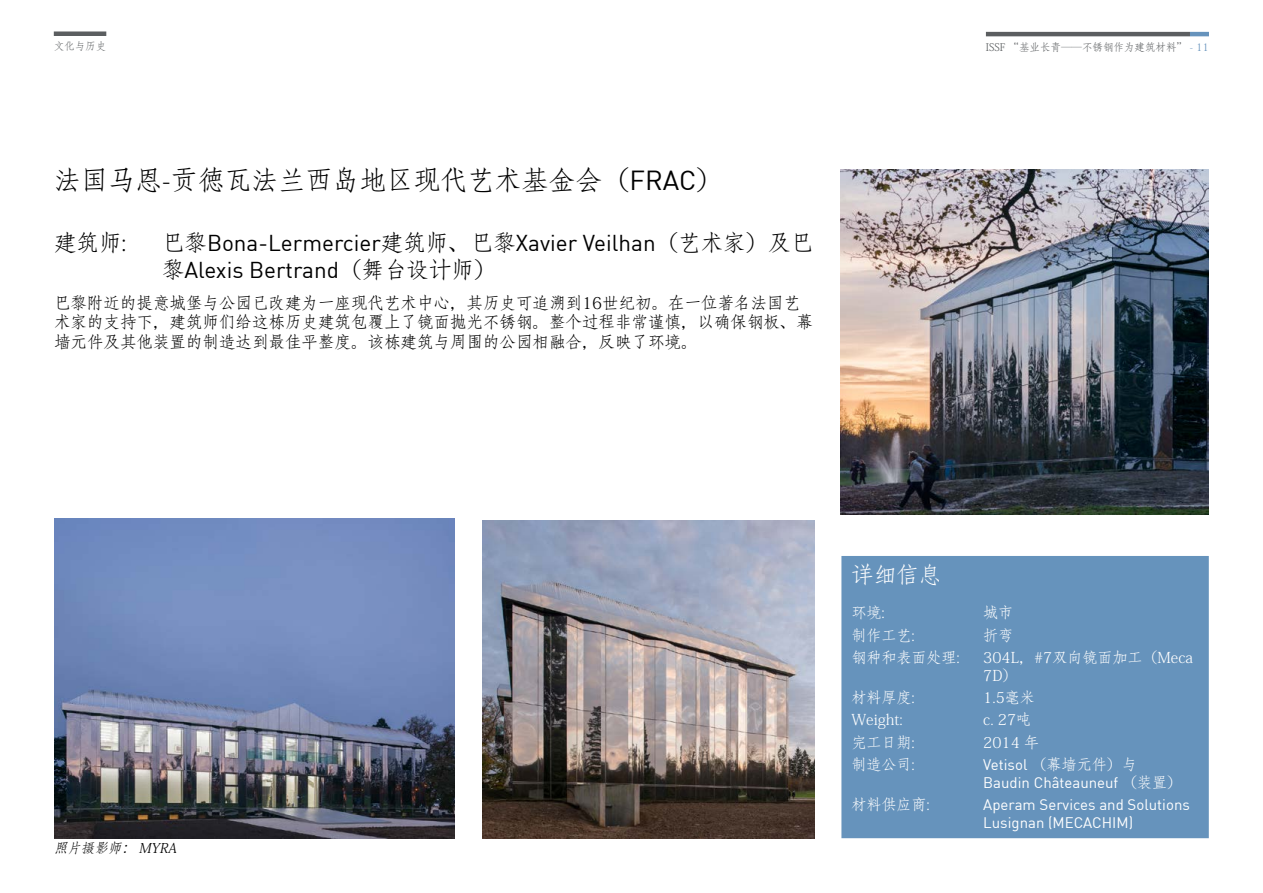
<style>
.page{position:relative;width:1263px;height:893px;background:#fff}
.page>*{position:absolute;margin:0;border:0;box-sizing:border-box;transform-origin:0 0}
._02_Header_1{font:27px "Adobe Fangsong Std";color:#000}
._02_Header_2{font:22.5px/27px "DIN";color:#000}
._02_Header_2-2{font:22.5px "Adobe Fangsong Std";color:#000}
._02_Text_box_header{font:22.5px "Adobe Fangsong Std";color:#fff}
._03_Body_text{font:16.5px/19.8px "Adobe Fangsong Std";color:#000}
._03_Body_text-2{font:15px/18px "Adobe Fangsong Std";color:#fff}
._03_Body_text-3{font:15px/18px "DIN";color:#fff}
._04_Pictures{font:italic 13.5px "Adobe Fangsong Std";color:#000}
.t1{font:10.5px "Adobe Fangsong Std";color:#5b5e60}
.s1{color:#6693bc}
.s2{font-family:"DIN"}
.s3{font-family:"Adobe Fangsong Std"}
</style>
<div class="page">
<hr style="left:986px;top:32px;width:204px;height:4px;background:#5b5e60">
<hr style="left:1190px;top:32px;width:19px;height:4px;background:#6693bc">
<div style="left:54px;top:31px;width:52px;height:5px;background:#5b5e60"></div>
<img style="left:54px;top:518px;width:401px;height:321px">
<img style="left:483px;top:520px;width:332px;height:319px">
<img style="left:840px;top:169px;width:368px;height:346px">
<div style="left:842px;top:557px;width:366px;height:280px;background:#6693bc"></div>
<div style="left:841px;top:556px;width:368px;height:282px;border:2px solid #6693bc"></div>
<p class="t1" style="left:54px;top:40px;width:54px">文化与历史</p>
<p class="t1" style="left:986px;top:40px;width:225px">ISSF “基业长青——不锈钢作为建筑材料” <span class="s1">- 11</span></p>
<p class="_02_Header_1" style="left:54px;top:164px;width:671px">法国马恩-贡徳瓦法兰西岛地区现代艺术基金会（<span class="s2">FRAC</span>）</p>
<p class="_02_Header_2-2" style="left:54px;top:229px;width:74px">建筑师:</p>
<p class="_02_Header_2" style="left:162px;top:229px;width:653px"><span class="s3">巴黎</span>Bona-Lermercier<span class="s3">建筑师、巴黎</span>Xavier Veilhan<span class="s3">（艺术家）及巴黎</span>Alexis Bertrand<span class="s3">（舞台设计师）</span></p>
<p class="_03_Body_text" style="left:54px;top:293px;width:760px">巴黎附近的提意城堡与公园已改建为一座现代艺术中心，其历史可追溯到16世纪初。在一位著名法国艺术家的支持下，建筑师们给这栋历史建筑包覆上了镜面抛光不锈钢。整个过程非常谨慎，以确保钢板、幕墙元件及其他装置的制造达到最佳平整度。该栋建筑与周围的公园相融合，反映了环境。</p>
<p class="_04_Pictures" style="left:54px;top:839px;width:127px">照片摄影师： MYRA</p>
<p class="_02_Text_box_header" style="left:851px;top:561px;width:91px">详细信息</p>
<p class="_03_Body_text-2" style="left:851px;top:604px;width:35px">环境:</p>
<p class="_03_Body_text-2" style="left:983px;top:604px;width:31px">城市</p>
<p class="_03_Body_text-2" style="left:851px;top:626px;width:65px">制作工艺:</p>
<p class="_03_Body_text-2" style="left:983px;top:626px;width:31px">折弯</p>
<p class="_03_Body_text-2" style="left:851px;top:649px;width:110px">钢种和表面处理:</p>
<p class="_03_Body_text-2" style="left:983px;top:649px;width:211px">304L，#7双向镜面加工（Meca<br>7D）</p>
<p class="_03_Body_text-2" style="left:851px;top:689px;width:65px">材料厚度:</p>
<p class="_03_Body_text-2" style="left:983px;top:689px;width:53px">1.5毫米</p>
<p class="_03_Body_text-2" style="left:851px;top:711px;width:53px">Weight:</p>
<p class="_03_Body_text-2" style="left:983px;top:711px;width:49px">c. 27吨</p>
<p class="_03_Body_text-2" style="left:851px;top:733px;width:65px">完工日期:</p>
<p class="_03_Body_text-2" style="left:983px;top:733px;width:57px">2014 年</p>
<p class="_03_Body_text-2" style="left:851px;top:756px;width:65px">制造公司:</p>
<p class="_03_Body_text-3" style="left:983px;top:755px;width:200px">Vetisol <span class="s3">（幕墙元件）与<br></span>Baudin Châteauneuf <span class="s3">（装置）</span></p>
<p class="_03_Body_text-2" style="left:851px;top:796px;width:80px">材料供应商:</p>
<p class="_03_Body_text-3" style="left:983px;top:795px;width:208px">Aperam Services and Solutions<br>Lusignan (MECACHIM)</p>
</div>
